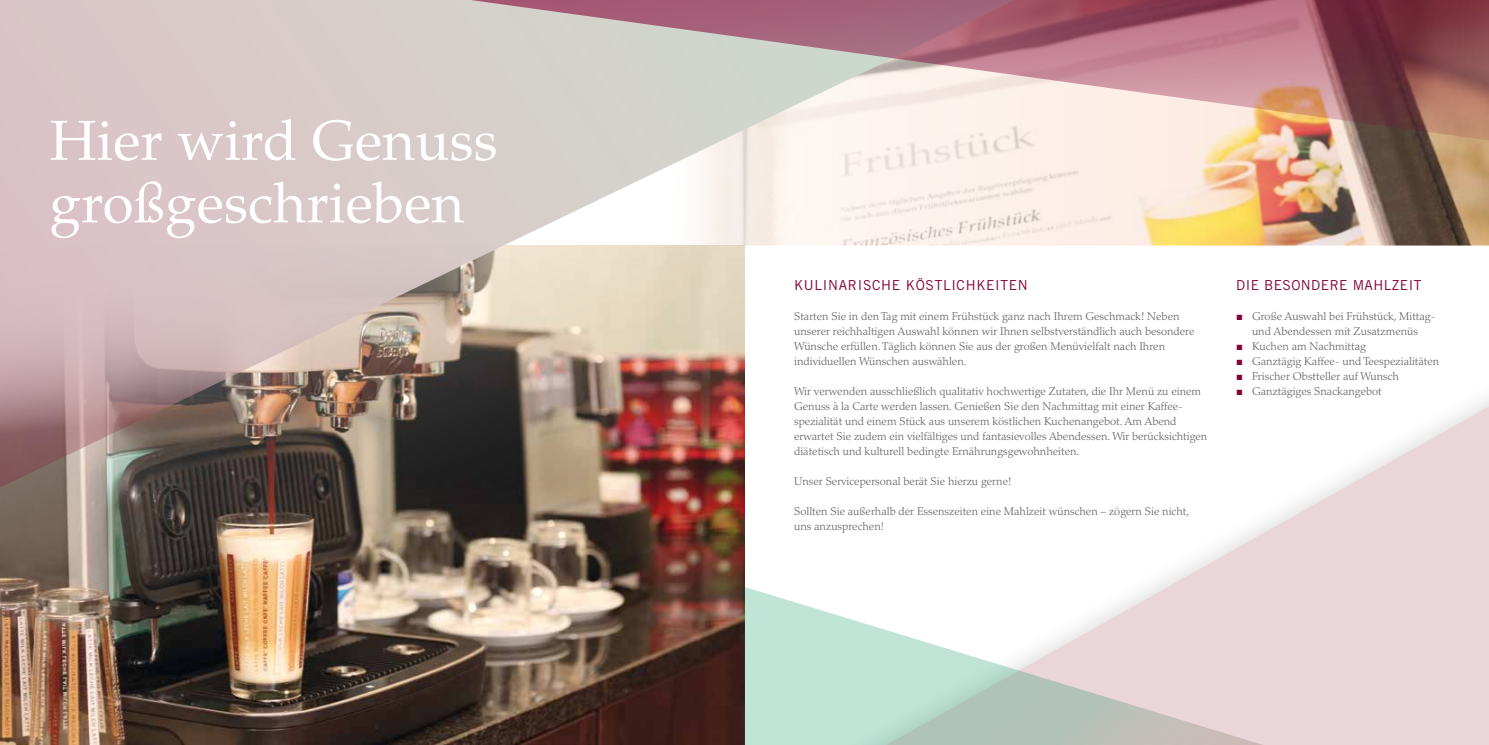
<style>
.page{position:relative;width:1489px;height:745px;background:#fff}
.page>*{position:absolute;margin:0;border:0;box-sizing:border-box;transform-origin:0 0}
.t1{font:56.25px/62.5px "Palatino LT Std";letter-spacing:.005em;color:#fff}
.t2{font:13.75px "Trade Gothic LT Std";letter-spacing:.05em;color:#840034}
.t3{font:13.75px "Trade Gothic LT Std";letter-spacing:.03em;color:#840034}
.t4{font:300 11.25px/15px "Palatino LT Std";color:#646567}
.s1{font-family:"Arial";font-weight:400;color:#840034}
</style>
<div class="page">
<img style="left:0;top:570px;width:698px;height:174px">
<img style="left:0;top:0;width:1050px;height:570px">
<img style="left:659px;top:142px;width:829px;height:103px">
<svg style="left:393px;top:0;width:1095px;height:142px;background:#c4a2a4"></svg>
<div style="left:698px;top:310px;width:790px;height:434px;background:#000;opacity:.45"></div>
<svg style="left:720px;top:332px;width:768px;height:412px"></svg>
<svg style="left:744px;top:586px;width:654px;height:158px"></svg>
<h1 class="t1" style="left:50px;top:110px;width:449px">Hier wird Genuss großgeschrieben</h1>
<p class="t2" style="left:794px;top:276px;width:235px">KULINARISCHE KÖSTLICHKEITEN</p>
<p class="t4" style="left:794px;top:308px;width:402px">Starten Sie in den Tag mit einem Frühstück ganz nach Ihrem Geschmack! Neben unserer reichhaltigen Auswahl können wir Ihnen selbstverständlich auch besondere Wünsche erfüllen. Täglich können Sie aus der großen Menüvielfalt nach Ihren individuellen Wünschen auswählen.</p>
<p class="t4" style="left:794px;top:383px;width:415px">Wir verwenden ausschließlich qualitativ hochwertige Zutaten, die Ihr Menü zu einem Genuss à la Carte werden lassen. Genießen Sie den Nachmittag mit einer Kaffee&shy;spezialität und einem Stück aus unserem köstlichen Kuchenangebot. Am Abend erwartet Sie zudem ein vielfältiges und fantasievolles Abendessen. Wir berücksichtigen diätetisch und kulturell bedingte Ernährungsgewohnheiten.</p>
<p class="t4" style="left:794px;top:473px;width:219px">Unser Servicepersonal berät Sie hierzu gerne!</p>
<p class="t4" style="left:794px;top:503px;width:396px">Sollten Sie außerhalb der Essenszeiten eine Mahlzeit wünschen – zögern Sie nicht, uns anzusprechen!</p>
<p class="t3" style="left:1235px;top:276px;width:187px">DIE BESONDERE MAHLZEIT</p>
<p class="t4" style="left:1235px;top:308px;width:201px;text-align:center"><span class="s1">■</span> Große Auswahl bei Frühstück, Mittag&shy;und Abendessen mit Zusatzmenüs</p>
<p class="t4" style="left:1235px;top:338px;width:131px"><span class="s1">■</span> Kuchen am Nachmittag</p>
<p class="t4" style="left:1235px;top:353px;width:205px"><span class="s1">■</span> Ganztägig Kaffee- und Teespezialitäten</p>
<p class="t4" style="left:1235px;top:368px;width:164px"><span class="s1">■</span> Frischer Obstteller auf Wunsch</p>
<p class="t4" style="left:1235px;top:383px;width:147px"><span class="s1">■</span> Ganztägiges Snackangebot</p>
</div>
